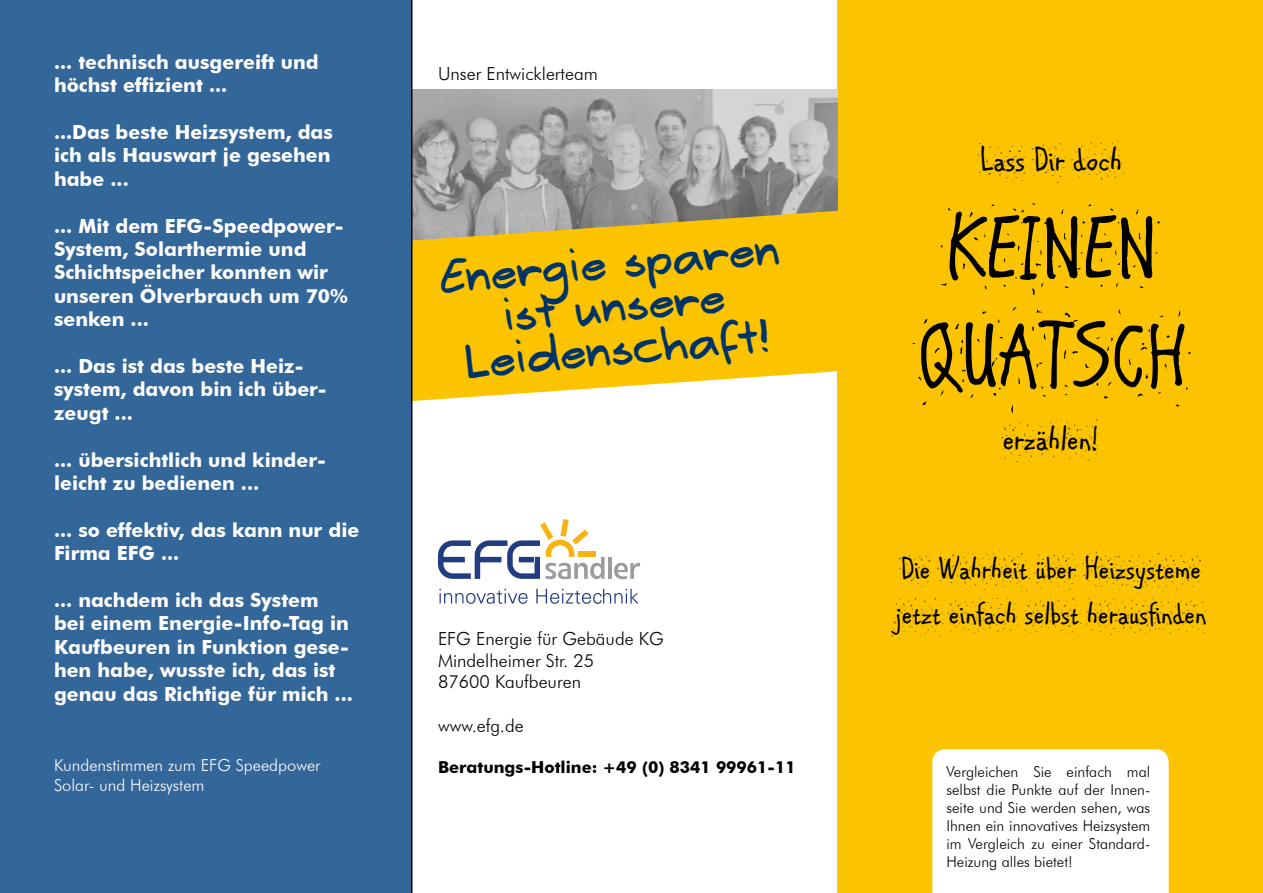
<style>
.page{position:relative;width:1263px;height:893px;background:#fff}
.page>*{position:absolute;margin:0;border:0;box-sizing:border-box;transform-origin:0 0}
.t1{font:90px/108px "ARCARTER";color:#000;text-align:center}
.t2{font:36px/43.2px "Erwin Plain";color:#036;text-align:center}
.t3{font:36px "ARCARTER";color:#000}
.t4{font:33px/45px "ARCARTER";color:#000}
.t5{font:700 19.5px/23.4px "Futura BT";color:#fff}
.t6{font:300 18px/21.6px "Futura BT";color:#000}
.t7{font:300 16.5px/19.8px "Futura BT";color:#fff}
.t8{font:700 16.5px "Futura BT";color:#000}
.t9{font:300 15px/18px "Futura BT";color:#000;text-align:justify}
</style>
<div class="page">
<div style="left:838px;top:0;width:425px;height:893px;background:#fcc400"></div>
<div style="left:932px;top:749px;width:237px;height:144px;background:#fff"></div>
<svg style="left:614px;top:563px;width:26px;height:16px"></svg>
<hr style="left:608px;top:557px;width:4px;height:22px;background:#9b9c9d">
<svg style="left:438px;top:519px;width:166px;height:60px"></svg>
<svg style="left:439px;top:589px;width:89px;height:15px"></svg>
<svg style="left:536px;top:589px;width:103px;height:15px"></svg>
<img style="left:412px;top:89px;width:426px;height:120px">
<svg style="left:412px;top:209px;width:426px;height:199px;background:#f3c628"></svg>
<div style="left:0;top:0;width:412px;height:893px;background:#369"></div>
<p class="t5" style="left:54px;top:50px;width:266px">... technisch ausgereift und höchst effizient ...</p>
<p class="t5" style="left:54px;top:120px;width:280px;text-align:justify">...Das beste Heizsystem, das ich als Hauswart je gesehen habe ...</p>
<p class="t5" style="left:54px;top:214px;width:295px">... Mit dem EFG-Speedpower-<br>System, Solarthermie und<br>Schichtspeicher konnten wir unseren Ölverbrauch um 70% senken ...</p>
<p class="t5" style="left:54px;top:354px;width:274px">... Das ist das beste Heiz&shy;system, davon bin ich über&shy;zeugt ...</p>
<p class="t5" style="left:54px;top:448px;width:273px">... übersichtlich und kinder&shy;leicht zu bedienen ...</p>
<p class="t5" style="left:54px;top:518px;width:307px">... so effektiv, das kann nur die<br>Firma EFG ...</p>
<p class="t5" style="left:54px;top:588px;width:300px">... nachdem ich das System bei einem Energie-Info-Tag in<br>Kaufbeuren in Funktion gese&shy;hen habe, wusste ich, das ist genau das Richtige für mich ...</p>
<p class="t7" style="left:54px;top:755px;width:268px">Kundenstimmen zum EFG Speedpower<br>Solar- und Heizsystem</p>
<p class="t6" style="left:438px;top:62px;width:161px">Unser Entwicklerteam</p>
<h2 class="t2" style="left:439px;top:259px;width:342px;rotate:-5deg">Energie sparen ist unsere<br>Leidenschaft!</h2>
<p class="t6" style="left:438px;top:628px;width:227px">EFG Energie für Gebäude KG<br>Mindelheimer Str. 25<br>87600 Kaufbeuren</p>
<p class="t6" style="left:438px;top:714px;width:87px">www.efg.de</p>
<p class="t8" style="left:438px;top:757px;width:359px">Beratungs-Hotline: +49 (0) 8341 99961-11</p>
<h2 class="t3" style="left:979px;top:137px;width:144px">LASS DIR DOCH</h2>
<h1 class="t1" style="left:917px;top:193px;width:270px">KEINEN<br>QUATSCH</h1>
<h2 class="t3" style="left:1003px;top:416px;width:98px">ERZÄHLEN!</h2>
<h3 class="t4" style="left:896px;top:545px;width:312px">DIE WAHRHEIT ÜBER HEIZSYSTEME<br>JETZT EINFACH SELBST HERAUSFINDEN</h3>
<p class="t9" style="left:946px;top:763px;width:205px">Vergleichen Sie einfach mal selbst die Punkte auf der Innen&shy;seite und Sie werden sehen, was Ihnen ein innovatives Heizsystem im Vergleich zu einer Standard-Heizung alles bietet!</p>
</div>
